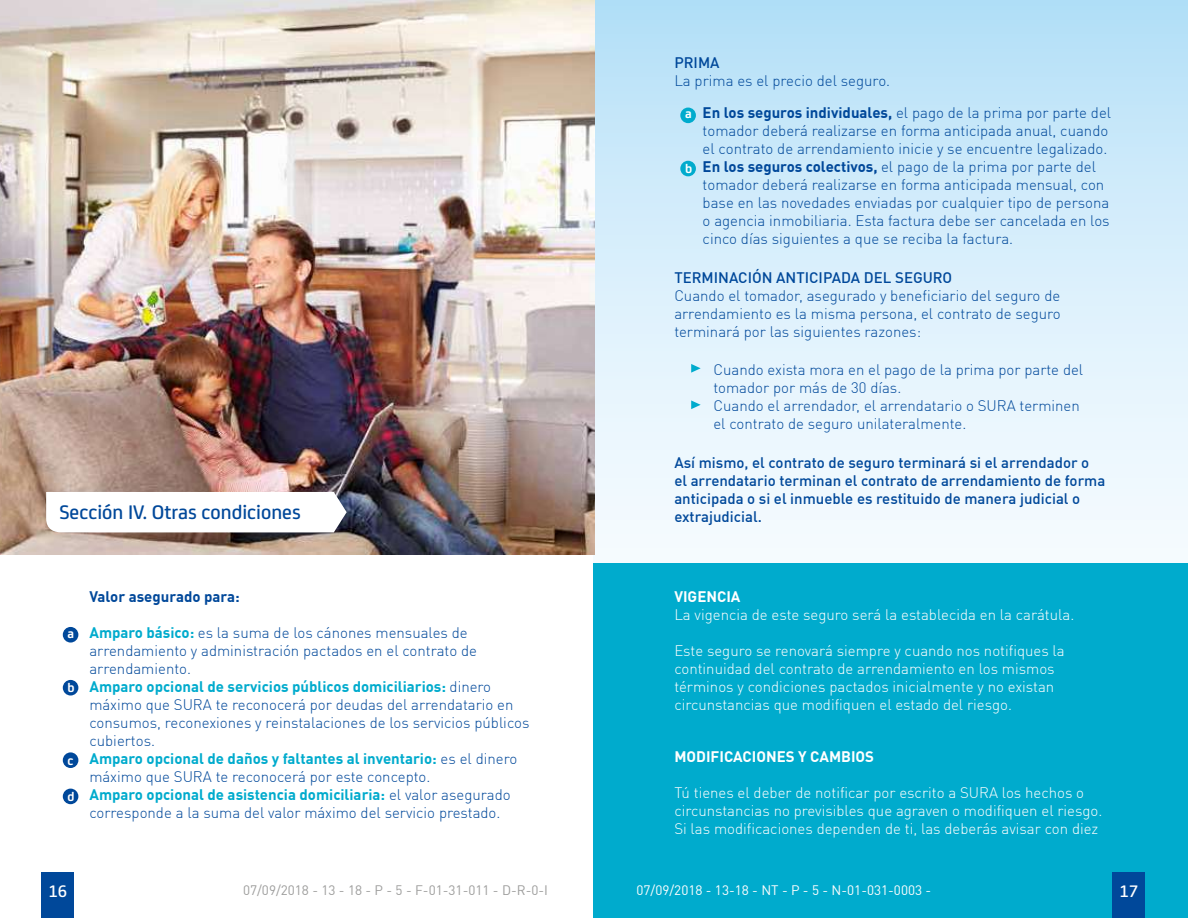
<style>
.page{position:relative;width:1188px;height:918px;background:#fff}
.page>*{position:absolute;margin:0;border:0;box-sizing:border-box;transform-origin:0 0}
.t1{font:500 21px "FS Joey";color:#00489a}
.t2{font:500 17.85px "FS Joey";color:#fff}
.t3{font:300 15px/18px "DIN Offc";color:#00489a}
.t4{font:300 15px/18px "DIN Offc";color:#fff}
.t5{font:500 15px/18px "DIN Offc";color:#00489a}
.t6{font:700 15px "DIN Offc";color:#fff}
.t7{font:700 15px "DIN Offc";color:#00489a}
.t8{font:13.5px "DIN Offc";color:#9d9d9c}
.t9{font:13.5px "DIN Offc";color:#fff}
.t10{font:700 13.5px "FS Joey";color:#fff}
.s1{font-weight:700}
.s2{font-weight:700;color:#00abcd}
</style>
<div class="page">
<svg style="left:593px;top:0;width:595px;height:564px"></svg>
<div style="left:63px;top:627px;width:15px;height:16px;background:#00489a;border-radius:50%"></div>
<div style="left:63px;top:680px;width:15px;height:16px;background:#00489a;border-radius:50%"></div>
<div style="left:63px;top:752px;width:15px;height:16px;background:#00489a;border-radius:50%"></div>
<div style="left:63px;top:789px;width:15px;height:15px;background:#00489a;border-radius:50%"></div>
<div style="left:680px;top:108px;width:16px;height:15px;background:#00abcd;border-radius:50%"></div>
<div style="left:680px;top:161px;width:16px;height:15px;background:#00abcd;border-radius:50%"></div>
<img style="left:0;top:0;width:595px;height:554px">
<svg style="left:46px;top:492px;width:301px;height:40px"></svg>
<div style="left:593px;top:564px;width:595px;height:354px;background:#00abcd"></div>
<svg style="left:691px;top:364px;width:10px;height:9px"></svg>
<svg style="left:691px;top:400px;width:10px;height:9px"></svg>
<div style="left:42px;top:873px;width:32px;height:45px;background:#00489a"></div>
<div style="left:1112px;top:873px;width:33px;height:45px;background:#00489a"></div>
<p class="t5" style="left:674px;top:54px;width:47px">PRIMA</p>
<p class="t3" style="left:674px;top:72px;width:217px">La prima es el precio del seguro.</p>
<p class="t10" style="left:685px;top:104px;width:8px">a</p>
<p class="t10" style="left:685px;top:159px;width:9px">b</p>
<p class="t3" style="left:703px;top:104px;width:410px"><span class="s1">En los seguros individuales,</span> el pago de la prima por parte del tomador deberá realizarse en forma anticipada anual, cuando el contrato de arrendamiento inicie y se encuentre legalizado.<br><span class="s1">En los seguros colectivos,</span> el pago de la prima por parte del tomador deberá realizarse en forma anticipada mensual, con base en las novedades enviadas por cualquier tipo de persona o agencia inmobiliaria. Esta factura debe ser cancelada en los cinco días siguientes a que se reciba la factura.</p>
<p class="t5" style="left:674px;top:268px;width:279px">TERMINACIÓN ANTICIPADA DEL SEGURO</p>
<p class="t3" style="left:674px;top:286px;width:388px;text-align:justify">Cuando el tomador, asegurado y beneficiario del seguro de arrendamiento es la misma persona, el contrato de seguro terminará por las siguientes razones:</p>
<h1 class="t1" style="left:59px;top:496px;width:243px">Sección IV. Otras condiciones</h1>
<p class="t10" style="left:68px;top:623px;width:8px">a</p>
<p class="t10" style="left:68px;top:678px;width:9px">b</p>
<p class="t10" style="left:68px;top:750px;width:8px">c</p>
<p class="t10" style="left:68px;top:786px;width:9px">d</p>
<p class="t7" style="left:89px;top:587px;width:152px">Valor asegurado para:</p>
<p class="t3" style="left:89px;top:623px;width:442px"><span class="s2">Amparo básico:</span> es la suma de los cánones mensuales de arrendamiento y administración pactados en el contrato de arrendamiento.<br><span class="s2">Amparo opcional de servicios públicos domiciliarios:</span> dinero máximo que SURA te reconocerá por deudas del arrendatario en consumos, reconexiones y reinstalaciones de los servicios públicos cubiertos.<br><span class="s2">Amparo opcional de daños y faltantes al inventario:</span> es el dinero máximo que SURA te reconocerá por este concepto.<br><span class="s2">Amparo opcional de asistencia domiciliaria:</span> el valor asegurado corresponde a la suma del valor máximo del servicio prestado.</p>
<p class="t3" style="left:713px;top:360px;width:371px">Cuando exista mora en el pago de la prima por parte del tomador por más de 30 días.<br>Cuando el arrendador, el arrendatario o SURA terminen el contrato de seguro unilateralmente.</p>
<p class="t5" style="left:674px;top:453px;width:433px">Así mismo, el contrato de seguro terminará si el arrendador o el arrendatario terminan el contrato de arrendamiento de forma anticipada o si el inmueble es restituido de manera judicial o extrajudicial.</p>
<p class="t6" style="left:674px;top:587px;width:68px">VIGENCIA</p>
<p class="t4" style="left:674px;top:606px;width:402px">La vigencia de este seguro será la establecida en la carátula.</p>
<p class="t4" style="left:674px;top:642px;width:392px">Este seguro se renovará siempre y cuando nos notifiques la continuidad del contrato de arrendamiento en los mismos términos y condiciones pactados inicialmente y no existan circunstancias que modifiquen el estado del riesgo.</p>
<p class="t6" style="left:674px;top:747px;width:201px">MODIFICACIONES Y CAMBIOS</p>
<p class="t4" style="left:674px;top:784px;width:430px">Tú tienes el deber de notificar por escrito a SURA los hechos o circunstancias no previsibles que agraven o modifiquen el riesgo.<br>Si las modificaciones dependen de ti, las deberás avisar con diez</p>
<p class="t2" style="left:48px;top:878px;width:20px">16</p>
<p class="t8" style="left:243px;top:882px;width:307px">07/09/2018 - 13 - 18 - P - 5 - F-01-31-011 - D-R-0-I</p>
<p class="t9" style="left:637px;top:882px;width:296px">07/09/2018 - 13-18 - NT - P - 5 - N-01-031-0003 -</p>
<p class="t2" style="left:1119px;top:878px;width:20px">17</p>
</div>
